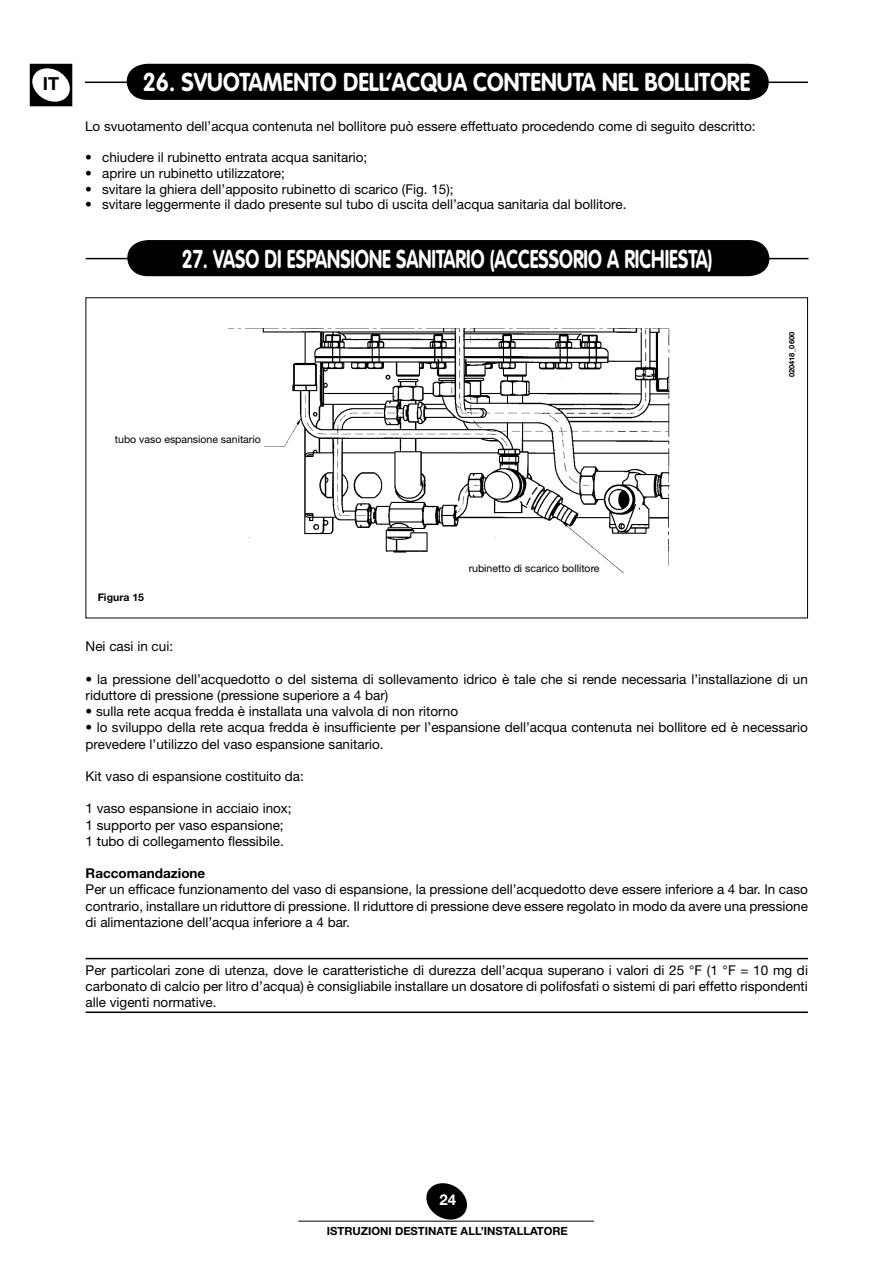
<style>
.page{position:relative;width:893px;height:1263px;background:#fff}
.page>*{position:absolute;margin:0;border:0;box-sizing:border-box;transform-origin:0 0}
.t1{font:700 25.5px "VAG Rounded Std";color:#fff;scale:.75 1}
.t2{font:700 25.5px "VAG Rounded Std";color:#fff;scale:.9 1}
.t3{font:700 18px "Helvetica Neue LT Std";color:#000}
.t4{font:700 15px "Helvetica Neue LT Std";color:#fff}
.t5{font:13.5px/16.2px "Helvetica Neue LT Std";color:#000}
.t6{font:700 13.5px "Helvetica Neue LT Std";color:#000}
.t7{font:700 11.25px "Helvetica Neue LT Std";color:#000}
.t8{font:10.5px "Helvetica Neue LT Std";color:#000}
.t9{font:700 10.5px "Helvetica Neue LT Std";color:#000}
.t10{font:700 7.5px "Helvetica Neue LT Std";color:#000}
</style>
<div class="page">
<svg style="left:422px;top:1183px;width:49px;height:38px"></svg>
<hr style="left:298px;top:1221px;width:296px;height:1px;background:#000">
<div style="left:30px;top:64px;width:42px;height:42px;border:2px solid #000"></div>
<svg style="left:29px;top:63px;width:44px;height:42px"></svg>
<hr style="left:85px;top:82px;width:723px;height:1px;background:#000">
<div style="left:126px;top:63px;width:643px;height:37px;background:#000"></div>
<img style="left:228px;top:328px;width:441px;height:245px">
<hr style="left:86px;top:258px;width:722px;height:1px;background:#000">
<div style="left:127px;top:240px;width:643px;height:37px;background:#000"></div>
<hr style="left:86px;top:958px;width:722px;height:1px;background:#000">
<hr style="left:86px;top:1011px;width:722px;height:2px;background:#000">
<h2 class="t3" style="left:43px;top:72px;width:9px">IT</h2>
<h1 class="t2" style="left:143px;top:67px;width:676px">26. SVUOTAMENTO DELL’ACQUA CONTENUTA NEL BOLLITORE</h1>
<p class="t5" style="left:85px;top:118px;width:672px">Lo svuotamento dell’acqua contenuta nel bollitore può essere effettuato procedendo come di seguito descritto:</p>
<p class="t5" style="left:85px;top:149px;width:284px">• chiudere il rubinetto entrata acqua sanitario;</p>
<p class="t5" style="left:85px;top:165px;width:201px">• aprire un rubinetto utilizzatore;</p>
<p class="t5" style="left:85px;top:181px;width:370px">• svitare la ghiera dell’apposito rubinetto di scarico (Fig. 15);</p>
<p class="t5" style="left:85px;top:196px;width:543px">• svitare leggermente il dado presente sul tubo di uscita dell’acqua sanitaria dal bollitore.</p>
<h1 class="t1" style="left:182px;top:244px;width:709px">27. VASO DI ESPANSIONE SANITARIO (ACCESSORIO A RICHIESTA)</h1>
<p class="t8" style="left:115px;top:433px;width:147px">tubo vaso espansione sanitario</p>
<p class="t10" style="left:787px;top:377px;width:47px;rotate:-90deg">020418_0600</p>
<p class="t9" style="left:98px;top:591px;width:48px">FIGURA 15</p>
<p class="t8" style="left:469px;top:562px;width:132px">rubinetto di scarico bollitore</p>
<p class="t5" style="left:86px;top:638px;width:89px">Nei casi in cui:</p>
<p class="t5" style="left:86px;top:671px;width:724px">• la pressione dell’acquedotto o del sistema di sollevamento idrico è tale che si rende necessaria l’installazione di un riduttore di pressione (pressione superiore a 4 bar)</p>
<p class="t5" style="left:86px;top:703px;width:374px">• sulla rete acqua fredda è installata una valvola di non ritorno</p>
<p class="t5" style="left:86px;top:719px;width:724px">• lo sviluppo della rete acqua fredda è insufficiente per l’espansione dell’acqua contenuta nei bollitore ed è necessario prevedere l’utilizzo del vaso espansione sanitario.</p>
<p class="t5" style="left:86px;top:768px;width:220px">Kit vaso di espansione costituito da:</p>
<p class="t5" style="left:86px;top:800px;width:208px">1 vaso espansione in acciaio inox;<br>1 supporto per vaso espansione;<br>1 tubo di collegamento flessibile.</p>
<p class="t6" style="left:86px;top:865px;width:121px">RACCOMANDAZIONE</p>
<p class="t5" style="left:86px;top:881px;width:724px;text-align:justify">Per un efficace fun-zio-na-mento del vaso di espan-sione, la pres-sione dell’ac-quedotto deve essere infe-riore a 4 bar. In caso contrario, in-stal- lare un riduttore di pressione. Il riduttore di pres-sione deve essere re-golato in modo da avere una pressione di al- imen-tazione dell’acqua infe-riore a 4 bar.</p>
<p class="t5" style="left:86px;top:962px;width:724px;text-align:justify">Per particolari zone di utenza, dove le caratteristiche di durezza dell’acqua superano i valori di 25 °F (1 °F = 10 mg di carbonato di calcio per litro d’acqua) è consigliabile installare un dosatore di polifosfati o sistemi di pari effetto rispondenti alle vigenti normative.</p>
<p class="t4" style="left:439px;top:1191px;width:18px">24</p>
<p class="t7" style="left:327px;top:1224px;width:243px">ISTRUZIONI DESTINATE ALL’INSTALLATORE</p>
</div>
